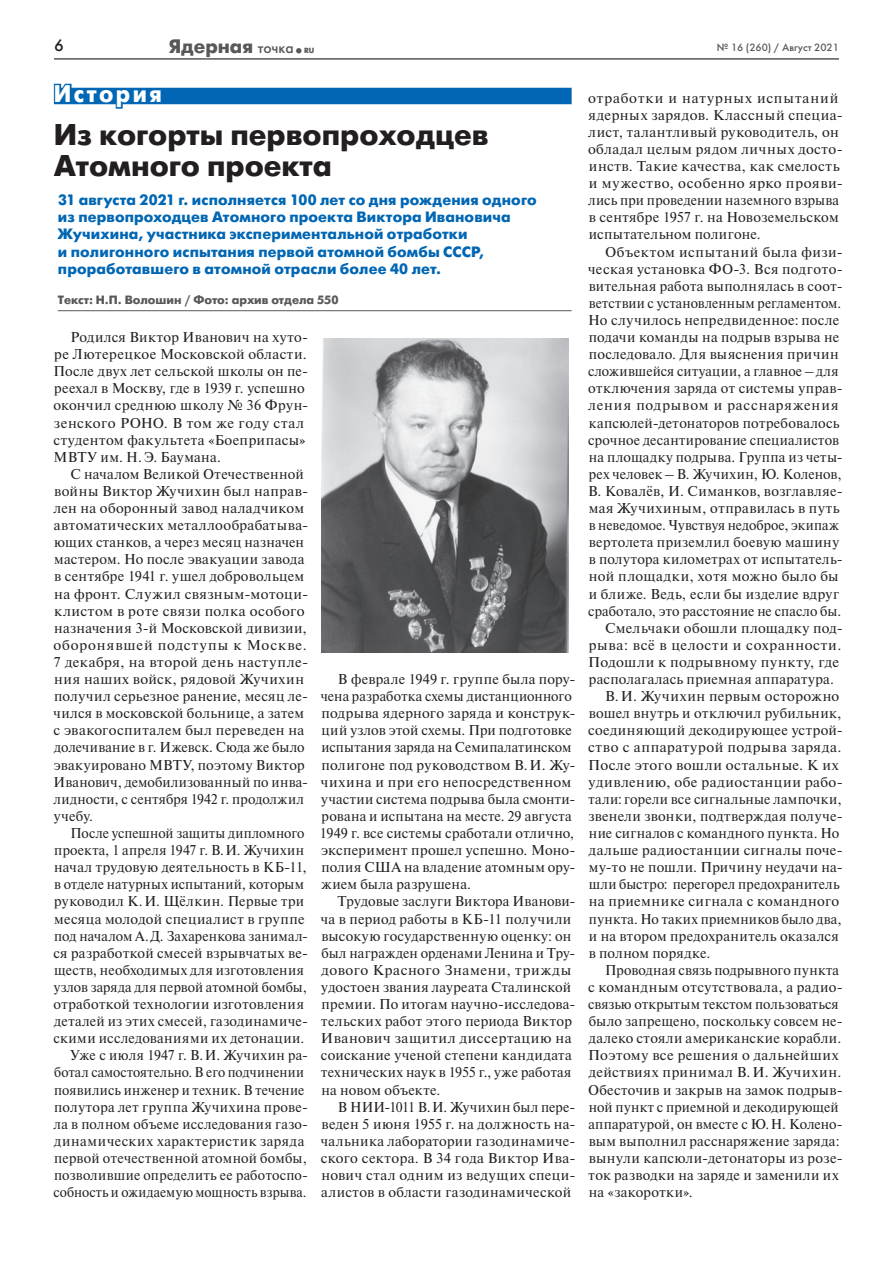
<style>
.page{position:relative;width:893px;height:1263px;background:#fff}
.page>*{position:absolute;margin:0;border:0;box-sizing:border-box;transform-origin:0 0}
.t1{font:700 30px/31.5px "Futuris C";color:#231f20}
.t2{font:700 24px "Futuris C";letter-spacing:.11em;color:#fff;scale:.93 1}
.t3{font:700 19.5px "Futuris C";color:#57585a}
.t4{font:16.5px "Futuris C";color:#231f20}
.t5{font:700 15px/17.1px "Futuris C";letter-spacing:.01em;color:#0166b3}
.t6{font:14.25px/17.1px "Newton I";letter-spacing:.025em;color:#231f20}
.t7{font:14.25px/17.1px "Newton I";letter-spacing:.025em;color:#231f20;text-align:right;scale:.96 1}
.t8{font:14.25px "Newton I";letter-spacing:.05em;color:#231f20}
.t9{font:14.25px "Newton I";color:#231f20;scale:.96 1}
.t10{font:14.25px "Newton I";color:#231f20}
.t11{font:14.25px "Newton I";letter-spacing:-.005em;color:#231f20}
.t12{font:14.25px "Newton I";letter-spacing:.045em;color:#231f20}
.t13{font:14.25px "Newton I";letter-spacing:.055em;color:#231f20}
.t14{font:700 12px "Futuris C";color:#57585a}
.t15{font:10.5px "Futuris C";color:#57585a}
.s1{font-weight:400;font-size:15px}
.s2{font-size:7.5px}
</style>
<div class="page">
<hr style="left:54px;top:58px;width:785px;height:2px;background:#57585a">
<div style="left:54px;top:88px;width:518px;height:16px;background:#0166b3"></div>
<svg style="left:53px;top:83px;width:111px;height:26px"></svg>
<hr style="left:58px;top:310px;width:514px;height:1px;background:#57585a">
<img style="left:321px;top:338px;width:247px;height:315px">
<p class="t4" style="left:54px;top:36px;width:11px">6</p>
<h3 class="t3" style="left:169px;top:35px;width:147px">Ядерная <span class="s1">точка</span><sub>•</sub><span class="s2">RU</span></h3>
<p class="t15" style="left:717px;top:41px;width:123px">№ 16 (260) / Август 2021</p>
<h2 class="t2" style="left:54px;top:80px;width:118px">История</h2>
<p class="t6" style="left:588px;top:89px;width:256px">отработки и натурных испытаний ядерных зарядов. Классный специа&shy;лист, талантливый руководитель, он обладал целым рядом личных досто&shy;инств. Такие качества, как смелость и мужество, особенно ярко прояви&shy;лись при проведении наземного взрыва в сентябре 1957 г. на Новоземельском испытательном полигоне.</p>
<p class="t8" style="left:605px;top:244px;width:239px">Объектом испытаний была физи-</p>
<p class="t6" style="left:588px;top:260px;width:256px">ческая установка ФО-3. Вся подгото-</p>
<p class="t6" style="left:589px;top:278px;width:256px">вительная работа выполнялась в соот-</p>
<p class="t7" style="left:589px;top:295px;width:264px">ветствии с установленным регламентом.</p>
<p class="t6" style="left:588px;top:312px;width:252px">Но случилось непредвиденное: после</p>
<p class="t6" style="left:589px;top:329px;width:252px">подачи команды на подрыв взрыва не</p>
<p class="t6" style="left:589px;top:346px;width:251px">последовало. Для выяснения причин</p>
<p class="t6" style="left:588px;top:363px;width:252px">сложившейся ситуации, а главное – для</p>
<p class="t6" style="left:588px;top:380px;width:256px">отключения заряда от системы управ-</p>
<p class="t13" style="left:589px;top:398px;width:252px">ления подрывом и расснаряжения</p>
<p class="t6" style="left:589px;top:414px;width:252px">капсюлей-детонаторов потребовалось</p>
<p class="t6" style="left:588px;top:431px;width:252px">срочное десантирование специалистов</p>
<p class="t6" style="left:589px;top:449px;width:256px">на площадку подрыва. Группа из четы-</p>
<p class="t10" style="left:589px;top:466px;width:254px">рех человек – В. Жучихин, Ю. Коленов,</p>
<p class="t6" style="left:588px;top:483px;width:256px">В. Ковалёв, И. Симанков, возглавляе-</p>
<p class="t6" style="left:589px;top:500px;width:252px">мая Жучихиным, отправилась в путь</p>
<p class="t9" style="left:589px;top:517px;width:262px">в неведомое. Чувствуя недоброе, экипаж</p>
<p class="t6" style="left:589px;top:534px;width:252px">вертолета приземлил боевую машину</p>
<p class="t6" style="left:589px;top:551px;width:256px">в полутора километрах от испытатель-</p>
<p class="t6" style="left:589px;top:568px;width:251px">ной площадки, хотя можно было бы</p>
<p class="t6" style="left:589px;top:585px;width:252px">и ближе. Ведь, если бы изделие вдруг</p>
<p class="t6" style="left:588px;top:602px;width:255px">сработало, это расстояние не спасло бы.</p>
<p class="t6" style="left:605px;top:620px;width:239px">Смельчаки обошли площадку под-</p>
<p class="t8" style="left:589px;top:637px;width:254px">рыва: всё в целости и сохранности.</p>
<p class="t6" style="left:588px;top:654px;width:253px">Подошли к подрывному пункту, где</p>
<p class="t6" style="left:589px;top:671px;width:247px">располагалась приемная аппаратура.</p>
<p class="t6" style="left:605px;top:688px;width:236px">В.И. Жучихин первым осторожно</p>
<p class="t6" style="left:589px;top:705px;width:254px">вошел внутрь и отключил рубильник,</p>
<p class="t6" style="left:588px;top:722px;width:256px">соединяющий декодирующее устрой-</p>
<p class="t6" style="left:588px;top:739px;width:255px">ство с аппаратурой подрыва заряда.</p>
<p class="t6" style="left:588px;top:756px;width:252px">После этого вошли остальные. К их</p>
<p class="t6" style="left:589px;top:773px;width:256px">удивлению, обе радиостанции рабо-</p>
<p class="t6" style="left:589px;top:791px;width:254px">тали: горели все сигнальные лампочки,</p>
<p class="t6" style="left:589px;top:808px;width:256px">звенели звонки, подтверждая получе-</p>
<p class="t6" style="left:589px;top:825px;width:252px">ние сигналов с командного пункта. Но</p>
<p class="t6" style="left:589px;top:842px;width:256px">дальше радиостанции сигналы поче-</p>
<p class="t6" style="left:589px;top:859px;width:256px">му-то не пошли. Причину неудачи на-</p>
<p class="t6" style="left:589px;top:876px;width:252px">шли быстро: перегорел предохранитель</p>
<p class="t6" style="left:589px;top:893px;width:252px">на приемнике сигнала с командного</p>
<p class="t6" style="left:589px;top:910px;width:254px">пункта. Но таких приемников было два,</p>
<p class="t6" style="left:589px;top:927px;width:251px">и на втором предохранитель оказался</p>
<p class="t6" style="left:589px;top:944px;width:123px">в полном порядке.</p>
<p class="t6" style="left:605px;top:962px;width:235px">Проводная связь подрывного пункта</p>
<p class="t6" style="left:588px;top:979px;width:256px">с командным отсутствовала, а радио-</p>
<p class="t6" style="left:588px;top:996px;width:252px">связью открытым текстом пользоваться</p>
<p class="t6" style="left:589px;top:1013px;width:256px">было запрещено, поскольку совсем не-</p>
<p class="t6" style="left:589px;top:1030px;width:254px">далеко стояли американские корабли.</p>
<p class="t6" style="left:588px;top:1047px;width:252px">Поэтому все решения о дальнейших</p>
<p class="t12" style="left:589px;top:1065px;width:254px">действиях принимал В.И. Жучихин.</p>
<p class="t6" style="left:588px;top:1081px;width:256px">Обесточив и закрыв на замок подрыв-</p>
<p class="t11" style="left:589px;top:1099px;width:251px">ной пункт с приемной и декодирующей</p>
<p class="t6" style="left:588px;top:1115px;width:256px">аппаратурой, он вместе с Ю.Н. Колено-</p>
<p class="t6" style="left:589px;top:1133px;width:252px">вым выполнил расснаряжение заряда:</p>
<p class="t6" style="left:589px;top:1150px;width:256px">вынули капсюли-детонаторы из розе-</p>
<p class="t6" style="left:589px;top:1167px;width:252px">ток разводки на заряде и заменили их</p>
<p class="t6" style="left:589px;top:1184px;width:105px">на «закоротки».</p>
<h1 class="t1" style="left:54px;top:119px;width:436px">Из когорты первопроходцев<br>Атомного проекта</h1>
<p class="t5" style="left:58px;top:192px;width:481px">31 августа 2021 г. исполняется 100 лет со дня рождения одного из первопроходцев Атомного проекта Виктора Ивановича Жучихина, участника экспериментальной отработки<br>и полигонного испытания первой атомной бомбы СССР, проработавшего в атомной отрасли более 40 лет.</p>
<p class="t14" style="left:58px;top:293px;width:282px">Текст: Н.П. Волошин / Фото: архив отдела 550</p>
<p class="t6" style="left:53px;top:329px;width:256px;text-indent:17px">Родился Виктор Иванович на хуто&shy;ре Лютерецкое Московской области.<br>После двух лет сельской школы он пе&shy;реехал в Москву, где в 1939 г. успешно окончил среднюю школу № 36 Фрун&shy;зенского РОНО. В том же году стал студентом факультета «Боеприпасы»<br>МВТУ им. Н. Э. Баумана.</p>
<p class="t6" style="left:53px;top:466px;width:256px;text-indent:17px">С началом Великой Отечественной войны Виктор Жучихин был направ&shy;лен на оборонный завод наладчиком автоматических металлообрабатыва&shy;ющих станков, а через месяц назначен мастером. Но после эвакуации завода в сентябре 1941 г. ушел добровольцем на фронт. Служил связным-мотоци&shy;клистом в роте связи полка особого назначения 3-й Московской дивизии, оборонявшей подступы к Москве.<br>7 декабря, на второй день наступле&shy;ния наших войск, рядовой Жучихин получил серьезное ранение, месяц ле&shy;чился в московской больнице, а затем с эвакогоспиталем был переведен на долечивание в г. Ижевск. Сюда же было эвакуировано МВТУ, поэтому Виктор Иванович, демобилизованный по инва&shy;лидности, с сентября 1942 г. продолжил учебу.</p>
<p class="t7" style="left:53px;top:825px;width:267px">После успешной защиты дипломного проекта, 1 апреля 1947 г. В.И. Жучихин начал трудовую деятельность в КБ-11, в отделе натурных испытаний, которым руководил К.И. Щёлкин. Первые три месяца молодой специалист в группе под началом А.Д. Захаренкова занимал&shy;ся разработкой смесей взрывчатых ве&shy;ществ, необходимых для изготовления узлов заряда для первой атомной бомбы, отработкой технологии изготовления деталей из этих смесей, газодинамиче&shy;скими исследованиями их детонации.<br>Уже с июля 1947 г. В.И. Жучихин ра&shy;ботал самостоятельно. В его подчинении появились инженер и техник. В течение полутора лет группа Жучихина прове&shy;ла в полном объеме исследования газо&shy;динамических характеристик заряда первой отечественной атомной бомбы, позволившие определить ее работоспо&shy;собность и ожидаемую мощность взрыва.</p>
<p class="t6" style="left:320px;top:671px;width:257px;text-indent:18px">В феврале 1949 г. группе была пору&shy;чена разработка схемы дистанционного подрыва ядерного заряда и конструк&shy;ций узлов этой схемы. При подготовке испытания заряда на Семипалатинском полигоне под руководством В.И. Жу&shy;чихина и при его непосредственном участии система подрыва была смонти&shy;рована и испытана на месте. 29 августа 1949 г. все системы сработали отлично, эксперимент прошел успешно. Моно&shy;полия США на владение атомным ору&shy;жием была разрушена.</p>
<p class="t6" style="left:321px;top:893px;width:256px;text-indent:17px">Трудовые заслуги Виктора Иванови&shy;ча в период работы в КБ-11 получили высокую государственную оценку: он был награжден орденами Ленина и Тру&shy;дового Красного Знамени, трижды удостоен звания лауреата Сталинской премии. По итогам научно-исследова&shy;тельских работ этого периода Виктор Иванович защитил диссертацию на соискание ученой степени кандидата технических наук в 1955 г., уже работая на новом объекте.</p>
<p class="t6" style="left:321px;top:1098px;width:256px;text-align:justify;text-indent:17px">В НИИ-1011 В.И. Жучихин был пере&shy;веден 5 июня 1955 г. на должность на&shy;чальника лаборатории газодинамиче&shy;ского сектора. В 34 года Виктор Ива&shy;нович стал одним из ведущих специ&shy;алистов в области газодинамической</p>
</div>
